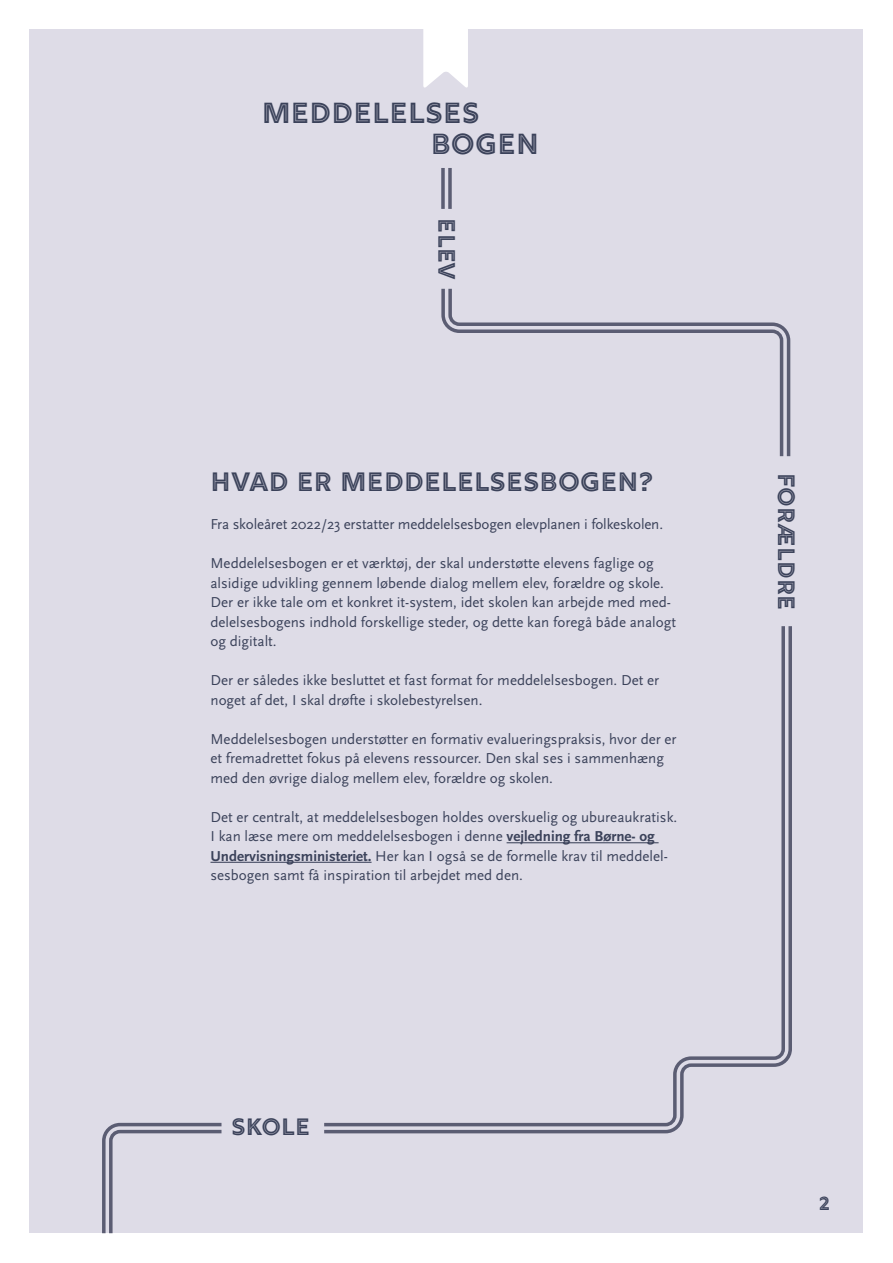
<style>
.page{position:relative;width:893px;height:1263px;background:#fff}
.page>*{position:absolute;margin:0;border:0;box-sizing:border-box;transform-origin:0 0}
.t1{font:32.25px/32px "Rig Bold Inline Solo";color:#3b425a}
.t2{font:29.4px "Rig Bold Inline Solo";color:#3b425a}
.t3{font:26.25px "Rig Bold Inline Solo";color:#3b425a}
.t4{font:21px "Rig Bold Inline Solo";color:#3b425a}
.t5{font:15px/19.5px "Scala Sans OT";color:#3b425a}
.s1{font-weight:700}
</style>
<div class="page">
<div style="left:30px;top:30px;width:833px;height:1203px;background:#dedce7"></div>
<svg style="left:447px;top:288px;width:344px;height:169px"></svg>
<svg style="left:321px;top:626px;width:471px;height:508px"></svg>
<svg style="left:102px;top:1122px;width:120px;height:112px"></svg>
<svg style="left:441px;top:168px;width:4px;height:41px"></svg>
<svg style="left:448px;top:168px;width:4px;height:41px"></svg>
<svg style="left:423px;top:29px;width:45px;height:59px"></svg>
<hr style="left:507px;top:842px;width:152px;height:1px;background:#3b425a">
<hr style="left:210px;top:862px;width:162px;height:1px;background:#3b425a">
<h1 class="t1" style="left:431px;top:99px;width:110px;text-indent:-169px">MEDDELELSES<br>BOGEN</h1>
<h3 class="t3" style="left:461px;top:218px;width:64px;rotate:90deg">ELEV</h3>
<h2 class="t2" style="left:210px;top:466px;width:445px">HVAD ER MEDDELELSESBOGEN?</h2>
<p class="t5" style="left:210px;top:515px;width:454px">Fra skoleåret 2022/23 erstatter meddelelsesbogen elevplanen i folkeskolen.</p>
<p class="t5" style="left:210px;top:554px;width:467px">Meddelelsesbogen er et værktøj, der skal understøtte elevens faglige og alsidige udvikling gennem løbende dialog mellem elev, forældre og skole.<br>Der er ikke tale om et konkret it-system, idet skolen kan arbejde med med&shy;delelsesbogens indhold forskellige steder, og dette kan foregå både analogt og digitalt.</p>
<p class="t5" style="left:210px;top:671px;width:450px">Der er således ikke besluttet et fast format for meddelelsesbogen. Det er noget af det, I skal drøfte i skolebestyrelsen.</p>
<p class="t5" style="left:210px;top:729px;width:468px">Meddelelsesbogen understøtter en formativ evalueringspraksis, hvor der er et fremadrettet fokus på elevens ressourcer. Den skal ses i sammenhæng med den øvrige dialog mellem elev, forældre og skolen.</p>
<p class="t5" style="left:210px;top:807px;width:468px">Det er centralt, at meddelelsesbogen holdes overskuelig og ubureaukratisk.<br>I kan læse mere om meddelelsesbogen i denne <span class="s1">vejledning fra Børne- og Undervisningsministeriet.</span> Her kan I også se de formelle krav til meddelel&shy;sesbogen samt få inspiration til arbejdet med den.</p>
<h3 class="t3" style="left:231px;top:1112px;width:81px">SKOLE</h3>
<h3 class="t3" style="left:801px;top:472px;width:139px;rotate:90deg">FORÆLDRE</h3>
<h3 class="t4" style="left:819px;top:1192px;width:13px">2</h3>
</div>
